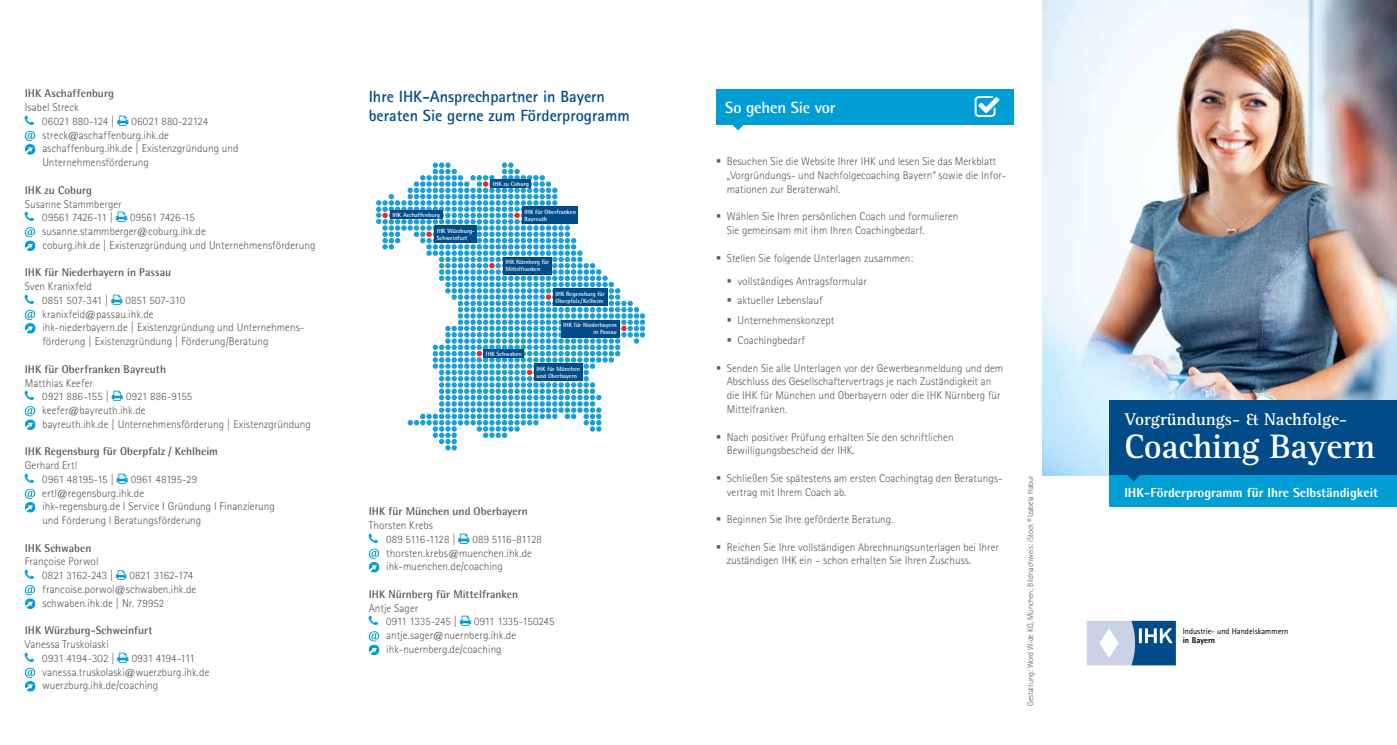
<style>
.page{position:relative;width:1397px;height:745px;background:#fff}
.page>*{position:absolute;margin:0;border:0;box-sizing:border-box;transform-origin:0 0}
.t1{font:700 35px "Agfa Rotis Serif";letter-spacing:-.01em;color:#fff}
.t2{font:700 17.5px "Agfa Rotis Serif";color:#fff}
.t3{font:700 16.25px/19.5px "Agfa Rotis Sans Serif";color:#004b88}
.t4{font:700 16.25px "Agfa Rotis Semisans";letter-spacing:-.01em;color:#fff}
.t5{font:800 13.12px "Agfa Rotis Semisans";color:#fff}
.t6{font:300 11.25px/13.8px "Agfa Rotis Sans Serif";letter-spacing:.005em;color:#575756}
.t7{font:300 11.25px/13.8px "Agfa Rotis Sans Serif";color:#5b585a}
.t8{font:700 11.25px "Agfa Rotis Semisans";letter-spacing:.005em;color:#575756}
.t9{font:8.38px "Agfa Rotis Sans Serif";color:#000}
.t10{font:800 8.38px "Agfa Rotis Sans Serif";color:#000}
.t11{font:300 8.12px "Agfa Rotis Sans Serif";color:#575756}
.t12{font:700 6.12px/6.9px "Agfa Rotis Semisans";color:#fff}
</style>
<div class="page">
<svg style="left:25px;top:131px;width:11px;height:24px"></svg>
<svg style="left:25px;top:227px;width:11px;height:24px"></svg>
<svg style="left:25px;top:406px;width:11px;height:24px"></svg>
<svg style="left:25px;top:488px;width:11px;height:24px"></svg>
<svg style="left:25px;top:667px;width:11px;height:24px"></svg>
<img style="left:1042px;top:0;width:354px;height:475px">
<div style="left:1108px;top:400px;width:288px;height:75px;background:#004b88"></div>
<div style="left:1108px;top:475px;width:288px;height:31px;background:#009ed4"></div>
<svg style="left:1127px;top:475px;width:12px;height:6px"></svg>
<svg style="left:369px;top:548px;width:10px;height:24px"></svg>
<svg style="left:369px;top:631px;width:10px;height:23px"></svg>
<svg style="left:1086px;top:620px;width:89px;height:44px"></svg>
<svg style="left:376px;top:162px;width:269px;height:288px"></svg>
<div style="left:490px;top:179px;width:41px;height:9px;background:#004b88"></div>
<div style="left:522px;top:206px;width:56px;height:18px;background:#004b88"></div>
<div style="left:390px;top:210px;width:52px;height:9px;background:#004b88"></div>
<div style="left:434px;top:225px;width:43px;height:18px;background:#004b88"></div>
<div style="left:503px;top:257px;width:48px;height:17px;background:#004b88"></div>
<div style="left:483px;top:349px;width:41px;height:8px;background:#004b88"></div>
<div style="left:534px;top:363px;width:48px;height:18px;background:#004b88"></div>
<div style="left:553px;top:288px;width:54px;height:17px;background:#004b88"></div>
<div style="left:561px;top:319px;width:58px;height:18px;background:#004b88"></div>
<svg style="left:732px;top:124px;width:12px;height:6px"></svg>
<div style="left:716px;top:89px;width:297px;height:35px;background:#009ed4"></div>
<svg style="left:25px;top:309px;width:11px;height:24px"></svg>
<svg style="left:25px;top:585px;width:11px;height:23px"></svg>
<p class="t8" style="left:25px;top:87px;width:91px">IHK Aschaffenburg</p>
<p class="t6" style="left:42px;top:100px;width:74px;text-indent:-17px">Isabel Streck<br>06021 880-124 |</p>
<p class="t6" style="left:42px;top:114px;width:198px;text-indent:89px">06021 880-22124 streck@aschaffenburg.ihk.de aschaffenburg.ihk.de | Existenzgründung und<br>Unternehmensförderung</p>
<p class="t8" style="left:25px;top:183px;width:69px">IHK zu Coburg</p>
<p class="t6" style="left:42px;top:197px;width:81px;text-indent:-17px">Susanne Stammberger<br>09561 7426-11 |</p>
<p class="t6" style="left:42px;top:210px;width:274px;text-indent:88px">09561 7426-15 susanne.stammberger@coburg.ihk.de<br>coburg.ihk.de | Existenzgründung und Unternehmensförderung</p>
<p class="t8" style="left:25px;top:265px;width:148px">IHK für Niederbayern in Passau</p>
<p class="t6" style="left:42px;top:279px;width:68px;text-indent:-17px">Sven Kranixfeld<br>0851 507-341 |</p>
<p class="t6" style="left:42px;top:293px;width:263px;text-indent:83px">0851 507-310<br>kranixfeld@passau.ihk.de<br>ihk-niederbayern.de | Existenzgründung und Unternehmens&shy;förderung | Existenzgründung | Förderung/Beratung</p>
<p class="t8" style="left:25px;top:362px;width:143px">IHK für Oberfranken Bayreuth</p>
<p class="t6" style="left:42px;top:375px;width:68px;text-indent:-17px">Matthias Keefer<br>0921 886-155 |</p>
<p class="t6" style="left:42px;top:389px;width:270px;text-indent:84px">0921 886-9155<br>keefer@bayreuth.ihk.de<br>bayreuth.ihk.de | Unternehmensförderung | Existenzgründung</p>
<p class="t8" style="left:25px;top:444px;width:195px">IHK Regensburg für Oberpfalz / Kehlheim</p>
<p class="t6" style="left:42px;top:458px;width:73px;text-indent:-17px">Gerhard Ertl<br>0961 48195-15 |</p>
<p class="t6" style="left:42px;top:472px;width:234px;text-indent:89px">0961 48195-29 ertl@regensburg.ihk.de<br>ihk-regensburg.de I Service I Gründung I Finanzierung und Förderung I Beratungsförderung</p>
<p class="t8" style="left:25px;top:540px;width:68px">IHK Schwaben</p>
<p class="t6" style="left:42px;top:554px;width:73px;text-indent:-17px">Françoise Porwol<br>0821 3162-243 |</p>
<p class="t6" style="left:42px;top:568px;width:155px;text-indent:87px">0821 3162-174 francoise.porwol@schwaben.ihk.de schwaben.ihk.de | Nr. 79952</p>
<p class="t8" style="left:25px;top:623px;width:129px">IHK Würzburg-Schweinfurt</p>
<p class="t6" style="left:42px;top:637px;width:74px;text-indent:-17px">Vanessa Truskolaski<br>0931 4194-302 |</p>
<p class="t6" style="left:42px;top:650px;width:169px;text-indent:89px">0931 4194-111 vanessa.truskolaski@wuerzburg.ihk.de wuerzburg.ihk.de/coaching</p>
<h3 class="t3" style="left:369px;top:86px;width:262px">Ihre IHK-Ansprechpartner in Bayern beraten Sie gerne zum Förderprogramm</h3>
<h3 class="t4" style="left:725px;top:97px;width:112px">So gehen Sie vor</h3>
<p class="t7" style="left:726px;top:154px;width:281px;text-indent:-11px">▪ Besuchen Sie die Website Ihrer IHK und lesen Sie das Merkblatt „Vorgründungs- und Nachfolgecoaching Bayern“ sowie die Infor&shy;mationen zur Beraterwahl.</p>
<p class="t7" style="left:726px;top:209px;width:233px;text-indent:-11px">▪ Wählen Sie Ihren persönlichen Coach und formulieren<br>Sie gemeinsam mit ihm Ihren Coachingbedarf.</p>
<p class="t7" style="left:716px;top:251px;width:198px">▪ Stellen Sie folgende Unterlagen zusammen:</p>
<p class="t7" style="left:726px;top:274px;width:141px">▪ vollständiges Antragsformular</p>
<p class="t7" style="left:726px;top:293px;width:97px">▪ aktueller Lebenslauf</p>
<p class="t7" style="left:726px;top:313px;width:109px">▪ Unternehmenskonzept</p>
<p class="t7" style="left:726px;top:332px;width:80px">▪ Coachingbedarf</p>
<p class="t7" style="left:726px;top:361px;width:278px;text-indent:-11px">▪ Senden Sie alle Unterlagen vor der Gewerbeanmeldung und dem Abschluss des Gesellschaftervertrags je nach Zuständigkeit an die IHK für München und Oberbayern oder die IHK Nürnberg für Mittelfranken.</p>
<p class="t7" style="left:726px;top:429px;width:228px;text-indent:-11px">▪ Nach positiver Prüfung erhalten Sie den schriftlichen<br>Bewilligungsbescheid der IHK.</p>
<p class="t7" style="left:726px;top:471px;width:277px;text-indent:-11px">▪ Schließen Sie spätestens am ersten Coachingtag den Beratungs&shy;vertrag mit Ihrem Coach ab.</p>
<p class="t7" style="left:716px;top:512px;width:179px">▪ Beginnen Sie Ihre geförderte Beratung.</p>
<p class="t7" style="left:726px;top:539px;width:274px;text-indent:-11px">▪ Reichen Sie Ihre vollständigen Abrechnungsunterlagen bei Ihrer zuständigen IHK ein – schon erhalten Sie Ihren Zuschuss.</p>
<p class="t12" style="left:492px;top:180px;width:38px">IHK zu Coburg</p>
<p class="t12" style="left:524px;top:208px;width:53px">IHK für Oberfranken<br>Bayreuth</p>
<p class="t12" style="left:392px;top:211px;width:49px">IHK Aschaffenburg</p>
<p class="t12" style="left:436px;top:227px;width:40px">IHK Würzburg-<br>Schweinfurt</p>
<p class="t12" style="left:505px;top:259px;width:45px">IHK Nürnberg für<br>Mittelfranken</p>
<p class="t12" style="left:555px;top:290px;width:51px">IHK Regensburg für<br>Oberpfalz / Kelheim</p>
<p class="t12" style="left:563px;top:321px;width:55px;text-align:right">IHK für Niederbayern in Passau</p>
<p class="t12" style="left:486px;top:350px;width:37px">IHK Schwaben</p>
<p class="t12" style="left:536px;top:365px;width:45px">IHK für München und Oberbayern</p>
<h2 class="t2" style="left:1124px;top:409px;width:224px">Vorgründungs- &amp; Nachfolge-</h2>
<h1 class="t1" style="left:1124px;top:425px;width:252px">Coaching Bayern</h1>
<p class="t5" style="left:1124px;top:484px;width:255px">IHK-Förderprogramm für Ihre Selbständigkeit</p>
<p class="t11" style="left:1025px;top:705px;width:232px;rotate:-90deg">Gestaltung: Word Wide KG, München; Bildnachweis: iStock ©Izabela Habur</p>
<p class="t8" style="left:369px;top:504px;width:160px">IHK für München und Oberbayern</p>
<p class="t6" style="left:386px;top:518px;width:71px;text-indent:-17px">Thorsten Krebs<br>089 5116-1128 |</p>
<p class="t6" style="left:386px;top:532px;width:157px;text-indent:86px">089 5116-81128 thorsten.krebs@muenchen.ihk.de ihk-muenchen.de/coaching</p>
<p class="t8" style="left:369px;top:586px;width:151px">IHK Nürnberg für Mittelfranken</p>
<p class="t6" style="left:386px;top:600px;width:73px;text-indent:-17px">Antje Sager<br>0911 1335-245 |</p>
<p class="t6" style="left:386px;top:614px;width:170px;text-indent:88px">0911 1335-150245 antje.sager@nuernberg.ihk.de ihk-nuernberg.de/coaching</p>
<p class="t9" style="left:1182px;top:625px;width:107px">Industrie- und Handelskammern</p>
<p class="t10" style="left:1182px;top:634px;width:34px">in Bayern</p>
</div>
